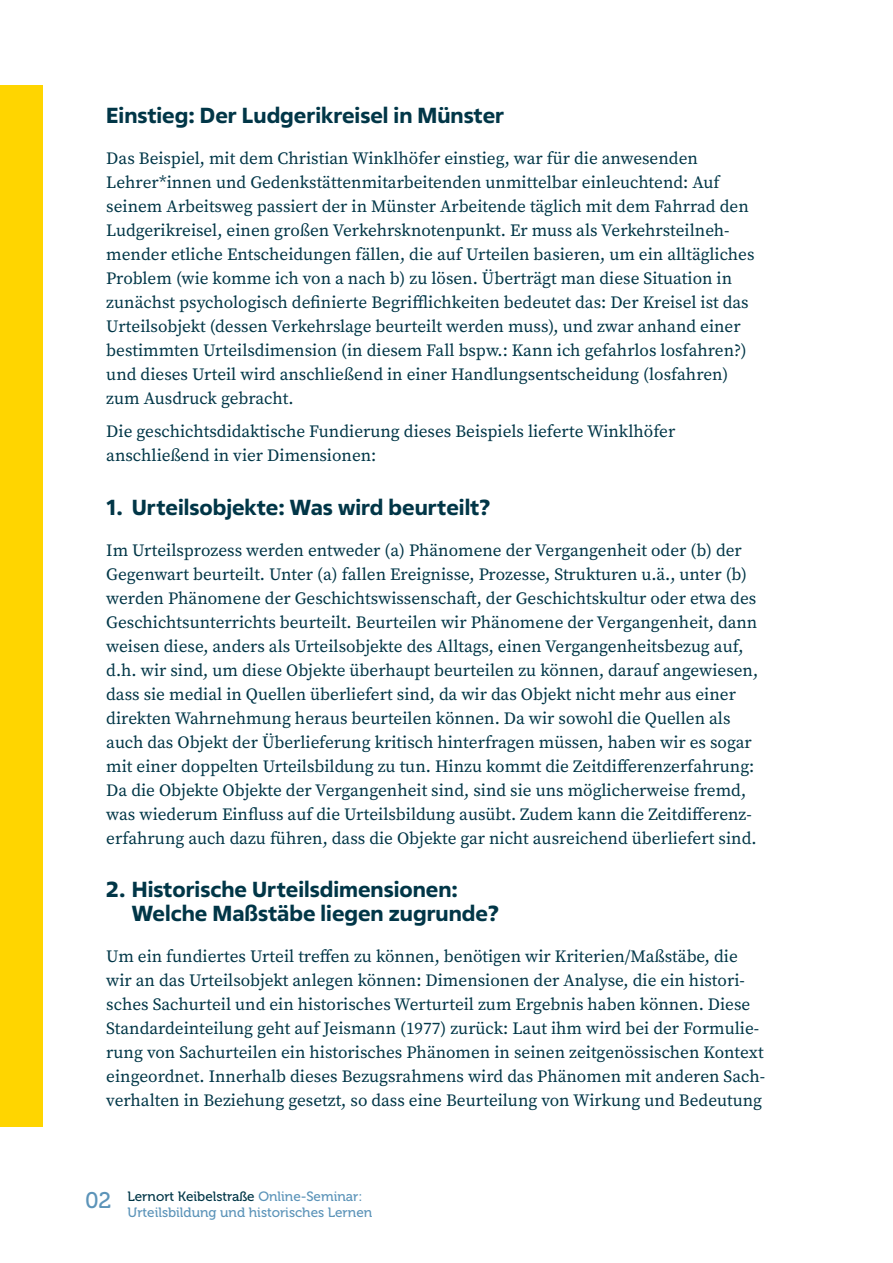
<style>
.page{position:relative;width:893px;height:1263px;background:#fff}
.page>*{position:absolute;margin:0;border:0;box-sizing:border-box;transform-origin:0 0}
._02_Überschrift{font:700 21.75px/24px "Fact";color:#013647}
._03_Text_A2{font:17.25px/24px "Source Serif Pro";color:#013647}
.t1{font:13.5px/16.5px "Museo 500";color:#5c94b9}
.s1{font-size:22.5px}
.s2{color:#013647}
</style>
<div class="page">
<div style="left:0;top:85px;width:43px;height:1042px;background:#ffd500"></div>
<p class="_02_Überschrift" style="left:106px;top:103px;width:399px">Einstieg: Der Ludgerikreisel in Münster</p>
<p class="_03_Text_A2" style="left:106px;top:147px;width:650px">Das Beispiel, mit dem Christian Winklhöfer einstieg, war für die anwesenden Lehrer*innen und Gedenkstättenmitarbeitenden unmittelbar einleuchtend: Auf seinem Arbeitsweg passiert der in Münster Arbeitende täglich mit dem Fahrrad den Ludgerikreisel, einen großen Verkehrsknotenpunkt. Er muss als Verkehrsteilneh&shy;mender etliche Entscheidungen fällen, die auf Urteilen basieren, um ein alltägliches Problem (wie komme ich von a nach b) zu lösen. Überträgt man diese Situation in zunächst psychologisch definierte Begrifflichkeiten bedeutet das: Der Kreisel ist das Urteilsobjekt (dessen Verkehrslage beurteilt werden muss), und zwar anhand einer bestimmten Urteilsdimension (in diesem Fall bspw.: Kann ich gefahrlos losfahren?) und dieses Urteil wird anschließend in einer Handlungsentscheidung (losfahren) zum Ausdruck gebracht.</p>
<p class="_03_Text_A2" style="left:106px;top:419px;width:570px">Die geschichtsdidaktische Fundierung dieses Beispiels lieferte Winklhöfer anschließend in vier Dimensionen:</p>
<p class="_02_Überschrift" style="left:106px;top:494px;width:386px">1. Urteilsobjekte: Was wird beurteilt?</p>
<p class="_03_Text_A2" style="left:106px;top:538px;width:653px">Im Urteilsprozess werden entweder (a) Phänomene der Vergangenheit oder (b) der Gegenwart beurteilt. Unter (a) fallen Ereignisse, Prozesse, Strukturen u.ä., unter (b) werden Phänomene der Geschichtswissenschaft, der Geschichtskultur oder etwa des Geschichtsunterrichts beurteilt. Beurteilen wir Phänomene der Vergangenheit, dann weisen diese, anders als Urteilsobjekte des Alltags, einen Vergangenheitsbezug auf, d.h. wir sind, um diese Objekte überhaupt beurteilen zu können, darauf angewiesen, dass sie medial in Quellen überliefert sind, da wir das Objekt nicht mehr aus einer direkten Wahrnehmung heraus beurteilen können. Da wir sowohl die Quellen als auch das Objekt der Überlieferung kritisch hinterfragen müssen, haben wir es sogar mit einer doppelten Urteilsbildung zu tun. Hinzu kommt die Zeitdifferenzerfahrung:<br>Da die Objekte Objekte der Vergangenheit sind, sind sie uns möglicherweise fremd, was wiederum Einfluss auf die Urteilsbildung ausübt. Zudem kann die Zeitdifferenz&shy;erfahrung auch dazu führen, dass die Objekte gar nicht ausreichend überliefert sind.</p>
<p class="_02_Überschrift" style="left:132px;top:877px;width:369px;text-indent:-26px">2. Historische Urteilsdimensionen:<br>Welche Maßstäbe liegen zugrunde?</p>
<p class="_03_Text_A2" style="left:106px;top:945px;width:660px">Um ein fundiertes Urteil treffen zu können, benötigen wir Kriterien/Maßstäbe, die wir an das Urteilsobjekt anlegen können: Dimensionen der Analyse, die ein histori&shy;sches Sachurteil und ein historisches Werturteil zum Ergebnis haben können. Diese Standardeinteilung geht auf Jeismann (1977) zurück: Laut ihm wird bei der Formulie&shy;rung von Sachurteilen ein historisches Phänomen in seinen zeitgenössischen Kontext eingeordnet. Innerhalb dieses Bezugsrahmens wird das Phänomen mit anderen Sach&shy;verhalten in Beziehung gesetzt, so dass eine Beurteilung von Wirkung und Bedeutung</p>
<p class="t1" style="left:128px;top:1188px;width:246px;text-indent:-43px"><span class="s1">02</span> <span class="s2">Lernort Keibelstraße</span> Online-Seminar:<br>Urteilsbildung und historisches Lernen</p>
</div>
